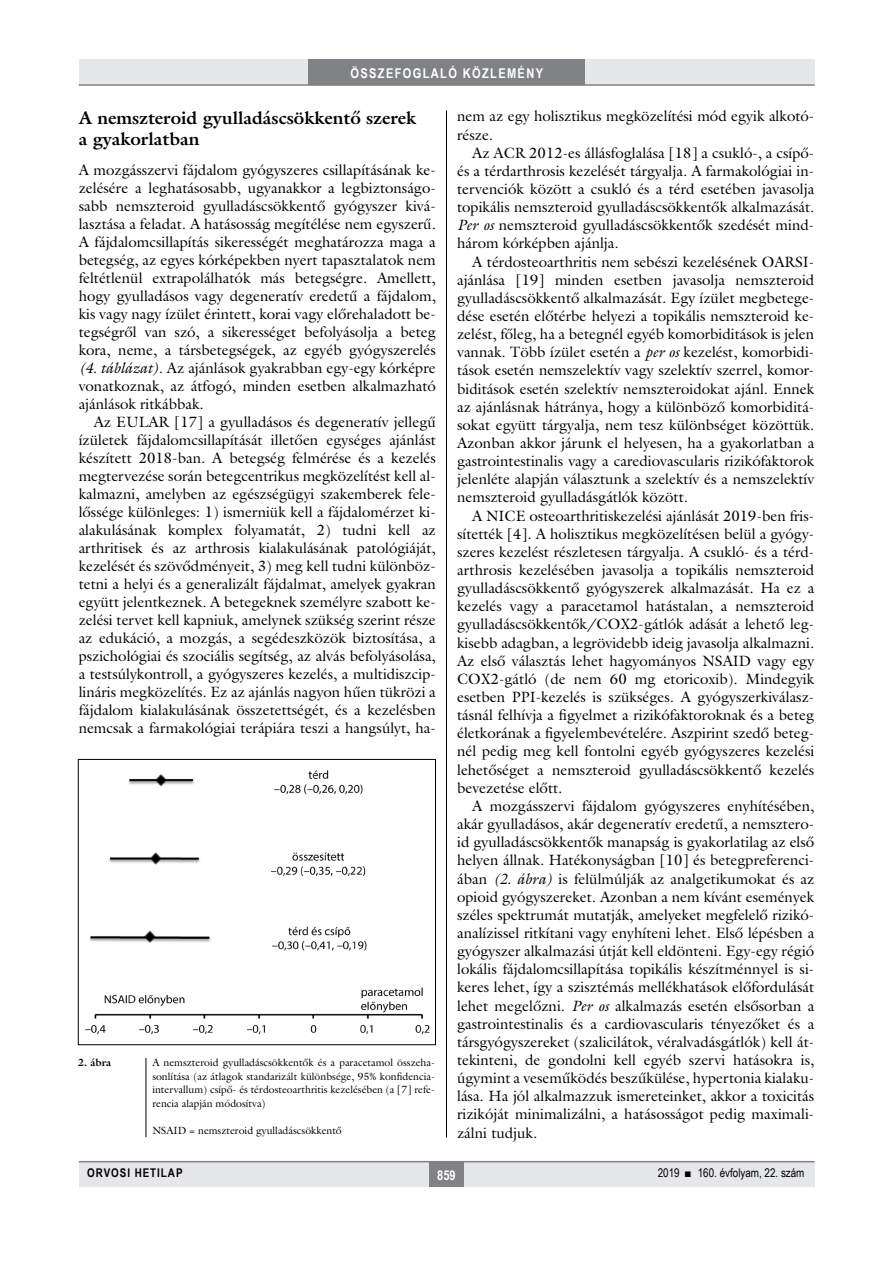
<style>
.page{position:relative;width:893px;height:1263px;background:#fff}
.page>*{position:absolute;margin:0;border:0;box-sizing:border-box;transform-origin:0 0}
.alcimbold{font:700 18px/21.6px "Galliard Reg";color:#000}
.Body_Text{font:15px/18.1px "Galliard Reg";color:#000;text-align:justify}
.Body_tompa{font:15px/18px "Galliard Reg";color:#000;text-align:justify}
.t1{font:700 13.5px "Arial Narrow";letter-spacing:.1em;color:#fff}
.t2{font:12px "Arial Narrow";color:#000}
.t3{font:700 12px "Arial Narrow";letter-spacing:.08em;color:#000}
.kepalairas2{font:10.5px/13.5px "Galliard Reg";color:#000;text-align:justify}
.kepalairas1{font:700 10.5px "Galliard Reg";color:#000}
.s1{font-style:italic}
</style>
<div class="page">
<div style="left:79px;top:1161px;width:735px;height:25px;background:#e6e7e8"></div>
<div style="left:429px;top:1161px;width:34px;height:25px;background:#808285"></div>
<hr style="left:79px;top:1161px;width:735px;height:1px;background:#808285">
<div style="left:79px;top:60px;width:735px;height:25px;background:#e6e7e8"></div>
<div style="left:308px;top:60px;width:277px;height:25px;background:#808285"></div>
<hr style="left:79px;top:84px;width:736px;height:2px;background:#808285">
<hr style="left:446px;top:111px;width:1px;height:1026px;background:#000">
<img style="left:85px;top:770px;width:345px;height:265px">
<div style="left:78px;top:759px;width:358px;height:286px;border:1px solid #000"></div>
<hr style="left:146px;top:1058px;width:1px;height:79px;background:#000">
<p class="t1" style="left:350px;top:63px;width:194px">ÖSSZEFOGLALÓ KÖZLEMÉNY</p>
<p class="alcimbold" style="left:79px;top:106px;width:339px">A nemszteroid gyulladáscsökkentő szerek a gyakorlatban</p>
<p class="Body_tompa" style="left:79px;top:161px;width:359px">A mozgásszervi fájdalom gyógyszeres csillapításának ke&shy;zelésére a leghatásosabb, ugyanakkor a legbiztonságo&shy;sabb nemszteroid gyulladáscsökkentő gyógyszer kivá&shy;lasztása a feladat. A hatásosság megítélése nem egyszerű.<br>A fájdalomcsillapítás sikerességét meghatározza maga a betegség, az egyes kórképekben nyert tapasztalatok nem feltétlenül extrapolálhatók más betegségre. Amellett, hogy gyulladásos vagy degeneratív eredetű a fájdalom, kis vagy nagy ízület érintett, korai vagy előrehaladott be&shy;tegségről van szó, a sikerességet befolyásolja a beteg kora, neme, a társbetegségek, az egyéb gyógyszerelés <span class="s1">(4. táblázat)</span>. Az ajánlások gyakrabban egy-egy kórképre vonatkoznak, az átfogó, minden esetben alkalmazható ajánlások ritkábbak.</p>
<p class="Body_Text" style="left:79px;top:413px;width:359px;text-indent:15px">Az EULAR [17] a gyulladásos és degeneratív jellegű ízületek fájdalomcsillapítását illetően egységes ajánlást készített 2018-ban. A betegség felmérése és a kezelés megtervezése során betegcentrikus megközelítést kell al&shy;kalmazni, amelyben az egészségügyi szakemberek fele&shy;lőssége különleges: 1) ismerniük kell a fájdalomérzet ki&shy;alakulásának komplex folyamatát, 2) tudni kell az arthritisek és az arthrosis kialakulásának patológiáját, kezelését és szövődményeit, 3) meg kell tudni különböz&shy;tetni a helyi és a generalizált fájdalmat, amelyek gyakran együtt jelentkeznek. A betegeknek személyre szabott ke&shy;zelési tervet kell kapniuk, amelynek szükség szerint része az edukáció, a mozgás, a segédeszközök biztosítása, a pszichológiai és szociális segítség, az alvás befolyásolása, a testsúlykontroll, a gyógyszeres kezelés, a multidiszcip&shy;lináris megközelítés. Ez az ajánlás nagyon hűen tükrözi a fájdalom kialakulásának összetettségét, és a kezelésben nemcsak a farmakológiai terápiára teszi a hangsúlyt, ha-</p>
<p class="Body_Text" style="left:457px;top:107px;width:359px">nem az egy holisztikus megközelítési mód egyik alkotó&shy;része.</p>
<p class="Body_Text" style="left:457px;top:143px;width:359px;text-indent:15px">Az ACR 2012-es állásfoglalása [18] a csukló-, a csípő&shy;és a térdarthrosis kezelését tárgyalja. A farmakológiai in&shy;tervenciók között a csukló és a térd esetében javasolja topikális nemszteroid gyulladáscsökkentők alkalmazását.<br><span class="s1">Per os</span> nemszteroid gyulladáscsökkentők szedését mind&shy;három kórképben ajánlja.</p>
<p class="Body_Text" style="left:457px;top:252px;width:359px;text-indent:15px">A térdosteoarthritis nem sebészi kezelésének OARSI&shy;ajánlása [19] minden esetben javasolja nemszteroid gyulladáscsökkentő alkalmazását. Egy ízület megbetege&shy;dése esetén előtérbe helyezi a topikális nemszteroid ke&shy;zelést, főleg, ha a betegnél egyéb komorbiditások is jelen vannak. Több ízület esetén a <span class="s1">per os</span> kezelést, komorbidi&shy;tások esetén nemszelektív vagy szelektív szerrel, komor&shy;biditások esetén szelektív nemszteroidokat ajánl. Ennek az ajánlásnak hátránya, hogy a különböző komorbiditá&shy;sokat együtt tárgyalja, nem tesz különbséget közöttük.<br>Azonban akkor járunk el helyesen, ha a gyakorlatban a gastrointestinalis vagy a carediovascularis rizikófaktorok jelenléte alapján választunk a szelektív és a nemszelektív nemszteroid gyulladásgátlók között.</p>
<p class="Body_Text" style="left:457px;top:506px;width:359px;text-align:left;text-indent:15px">A NICE osteoarthritiskezelési ajánlását 2019-ben fris&shy;sítették [4]. A holisztikus megközelítésen belül a gyógy&shy;szeres kezelést részletesen tárgyalja. A csukló- és a térd&shy;arthrosis kezelésében javasolja a topikális nemszteroid gyulladáscsökkentő gyógyszerek alkalmazását. Ha ez a kezelés vagy a paracetamol hatástalan, a nemszteroid gyulladáscsökkentők/COX2-gátlók adását a lehető leg&shy;kisebb adagban, a legrövidebb ideig javasolja alkalmazni.<br>Az első választás lehet hagyományos NSAID vagy egy COX2-gátló (de nem 60 mg etoricoxib). Mindegyik esetben PPI-kezelés is szükséges. A gyógyszerkiválasz&shy;tásnál felhívja a figyelmet a rizikófaktoroknak és a beteg életkorának a figyelembevételére. Aszpirint szedő beteg&shy;nél pedig meg kell fontolni egyéb gyógyszeres kezelési lehetőséget a nemszteroid gyulladáscsökkentő kezelés bevezetése előtt.</p>
<p class="Body_Text" style="left:457px;top:796px;width:359px;text-align:left;text-indent:15px">A mozgásszervi fájdalom gyógyszeres enyhítésében, akár gyulladásos, akár degeneratív eredetű, a nemsztero&shy;id gyulladáscsökkentők manapság is gyakorlatilag az első helyen állnak. Hatékonyságban [10] és betegpreferenci&shy;ában <span class="s1">(2. ábra)</span> is felülmúlják az analgetikumokat és az opioid gyógyszereket. Azonban a nem kívánt események széles spektrumát mutatják, amelyeket megfelelő rizikó&shy;analízissel ritkítani vagy enyhíteni lehet. Első lépésben a gyógyszer alkalmazási útját kell eldönteni. Egy-egy régió lokális fájdalomcsillapítása topikális készítménnyel is si&shy;keres lehet, így a szisztémás mellékhatások előfordulását lehet megelőzni. <span class="s1">Per os</span> alkalmazás esetén elsősorban a gastrointestinalis és a cardiovascularis tényezőket és a társgyógyszereket (szalicilátok, véralvadásgátlók) kell át&shy;tekinteni, de gondolni kell egyéb szervi hatásokra is, úgymint a veseműködés beszűkülése, hypertonia kialaku&shy;lása. Ha jól alkalmazzuk ismereteinket, akkor a toxicitás rizikóját minimalizálni, a hatásosságot pedig maximali&shy;zálni tudjuk.</p>
<p class="kepalairas1" style="left:78px;top:1056px;width:35px">2. ábra</p>
<p class="kepalairas2" style="left:152px;top:1056px;width:284px">A nemszteroid gyulladáscsökkentők és a paracetamol összeha&shy;sonlítása (az átlagok standarizált különbsége, 95% konfidencia&shy;intervallum) csípő- és térdosteoarthritis kezelésében (a [7] refe&shy;rencia alapján módosítva)</p>
<p class="kepalairas2" style="left:152px;top:1123px;width:191px">NSAID = nemszteroid gyulladáscsökkentő</p>
<p class="t3" style="left:87px;top:1164px;width:97px">ORVOSI HETILAP</p>
<p class="t1" style="left:437px;top:1165px;width:20px">859</p>
<p class="t2" style="left:658px;top:1164px;width:148px">2019 ■ 160. évfolyam, 22. szám</p>
</div>
